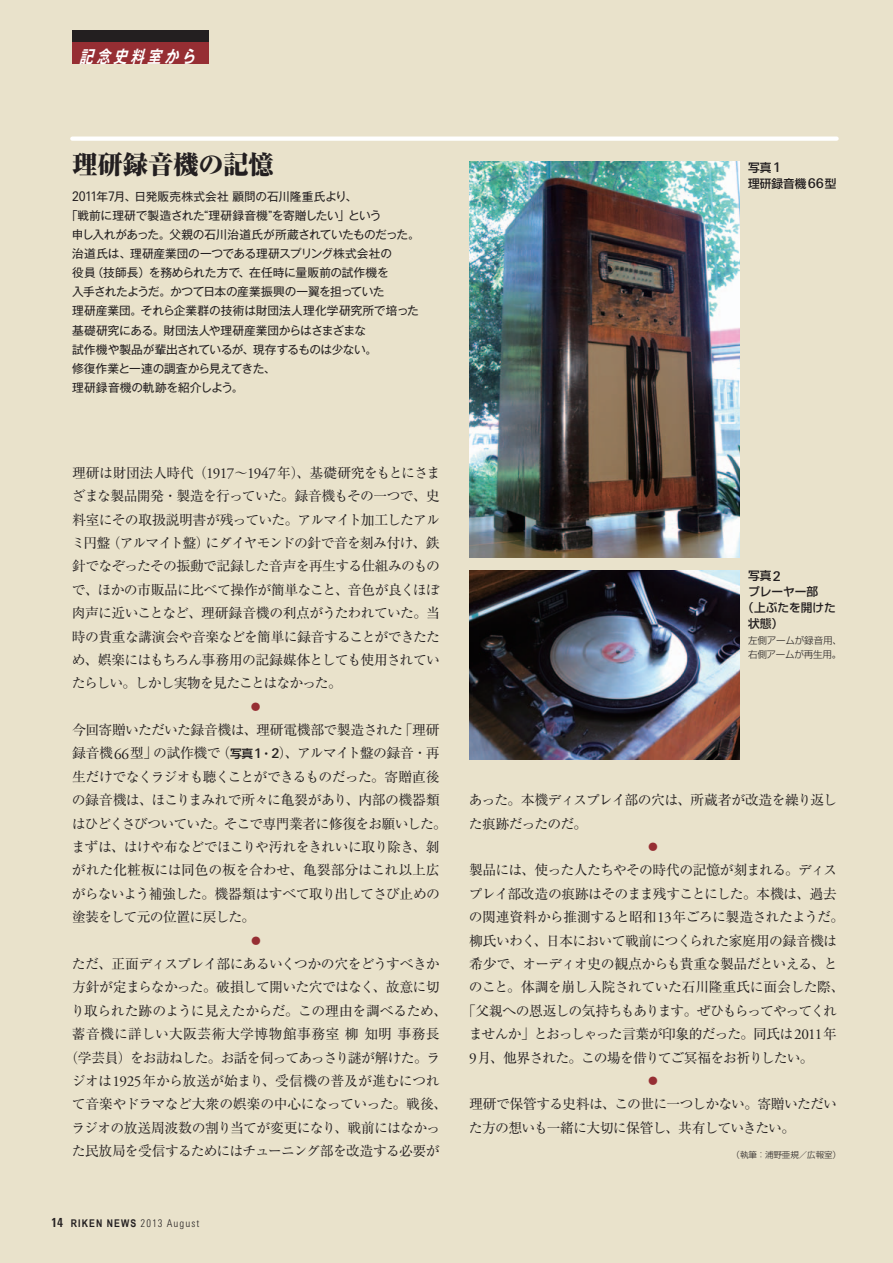
<style>
.page{position:relative;width:893px;height:1263px;background:#e9e2cb}
.page>*{position:absolute;margin:0;border:0;box-sizing:border-box;transform-origin:0 0}
.t1{font:800 expanded 25.5px "Ryumin Pr 6";letter-spacing:-.01em;color:#231f20}
.t2{font:italic 700 16.95px "Gothic MB101 Pr 5 De";color:#fff;scale:.8 1}
.t3{font:13.8px/23.4px "Ryumin Pr 6";letter-spacing:-.045em;color:#231f20}
.t4{font:13.8px "Ryumin Pr 6";letter-spacing:-.07em;color:#231f20}
.t5{font:13.8px "Ryumin Pr 6";letter-spacing:-.065em;color:#231f20}
.t6{font:13.8px "Ryumin Pr 6";color:#962e33}
.t7{font:11.7px "Gothic MB101 Pr 5";letter-spacing:-.015em;color:#231f20}
.t8{font:11.7px "Gothic MB101 Pr 5";letter-spacing:-.04em;color:#231f20}
.t9{font:500 11.7px/15.9px "Shin Go Pr 6";color:#231f20}
.t10{font:11.7px "Gothic MB101 Pr 5";letter-spacing:-.05em;color:#231f20}
.t11{font:11.7px "Gothic MB101 Pr 5";letter-spacing:.01em;color:#231f20}
.t12{font:300 condensed 10.65px "Linotype Univers";letter-spacing:.1em;color:#231f20}
.t13{font:300 9.6px/13.8px "Shin Go Pr 6";letter-spacing:-.02em;color:#231f20}
.t14{font:300 8.55px "Shin Go Pr 6";letter-spacing:-.01em;color:#231f20}
.s1{font-family:"Linotype Univers Basic";font-size:13.2px}
.s2{font-family:"Adobe Garamond Pro";font-size:15.15px}
.s3{font-family:"Shin Go Pr 6";font-weight:500;font-size:11.7px}
.s4{font-family:"Linotype Univers Basic";font-weight:500;font-size:13.35px}
.s5{font-weight:700;font-size:12.75px}
.s6{font-family:"Arial Narrow";font-weight:700;font-stretch:normal}
.s7{font-family:"Linotype Univers Basic";font-size:13.35px}
</style>
<div class="page">
<div style="left:72px;top:136px;width:765px;height:5px;background:#fff"></div>
<img style="left:469px;top:162px;width:271px;height:395px">
<img style="left:469px;top:570px;width:271px;height:189px">
<div style="left:72px;top:30px;width:136px;height:13px;background:#231f20"></div>
<div style="left:72px;top:43px;width:136px;height:21px;background:#962e33"></div>
<p class="t2" style="left:79px;top:43px;width:155px">記念史料室から</p>
<h1 class="t1" style="left:72px;top:145px;width:203px">理研録音機の記憶</h1>
<p class="t11" style="left:72px;top:186px;width:286px"><span class="s1">2011</span>年<span class="s1">7</span>月、日発販売株式会社顧問の石川隆重氏より、</p>
<p class="t7" style="left:66px;top:206px;width:317px">「戦前に理研で製造された“理研録音機”を寄贈したい」という</p>
<p class="t8" style="left:72px;top:225px;width:349px">申し入れがあった。父親の石川治道氏が所蔵されていたものだった。</p>
<p class="t7" style="left:72px;top:244px;width:321px">治道氏は、理研産業団の一つである理研スプリング株式会社の</p>
<p class="t7" style="left:72px;top:263px;width:318px">役員（技師長）を務められた方で、在任時に量販前の試作機を</p>
<p class="t10" style="left:72px;top:282px;width:314px">入手されたようだ。かつて日本の産業振興の一翼を担っていた</p>
<p class="t7" style="left:72px;top:301px;width:348px">理研産業団。それら企業群の技術は財団法人理化学研究所で培った</p>
<p class="t7" style="left:72px;top:320px;width:296px">基礎研究にある。財団法人や理研産業団からはさまざまな</p>
<p class="t7" style="left:72px;top:339px;width:307px">試作機や製品が輩出されているが、現存するものは少ない。</p>
<p class="t7" style="left:72px;top:359px;width:205px">修復作業と一連の調査から見えてきた、</p>
<p class="t7" style="left:72px;top:378px;width:173px">理研録音機の軌跡を紹介しよう。</p>
<p class="t3" style="left:71px;top:460px;width:371px;text-align:justify">理研は財団法人時代（<span class="s2">1917</span>～<span class="s2">1947</span>年）、基礎研究をもとにさまざまな製品開発・製造を行っていた。録音機もその一つで、史料室にその取扱説明書が残っていた。アルマイト加工したアルミ円盤（アルマイト盤）にダイヤモンドの針で音を刻み付け、鉄針でなぞったその振動で記録した音声を再生する仕組みのもので、ほかの市販品に比べて操作が簡単なこと、音色が良くほぼ肉声に近いことなど、理研録音機の利点がうたわれていた。当時の貴重な講演会や音楽などを簡単に録音することができたため、娯楽にはもちろん事務用の記録媒体としても使用されていたらしい。しかし実物を見たことはなかった。</p>
<p class="t6" style="left:249px;top:696px;width:15px">●</p>
<p class="t3" style="left:72px;top:717px;width:377px">今回寄贈いただいた録音機は、理研電機部で製造された「理研録音機<span class="s2">66</span>型」の試作機で（<span class="s3">写真</span><span class="s4">1</span><span class="s3">・</span><span class="s4">2</span>）、アルマイト盤の録音・再生だけでなくラジオも聴くことができるものだった。寄贈直後の録音機は、ほこりまみれで所々に亀裂があり、内部の機器類はひどくさびついていた。そこで専門業者に修復をお願いした。まずは、はけや布などでほこりや汚れをきれいに取り除き、剝がれた化粧板には同色の板を合わせ、亀裂部分はこれ以上広がらないよう補強した。機器類はすべて取り出してさび止めの塗装をして元の位置に戻した。</p>
<p class="t6" style="left:249px;top:929px;width:15px">●</p>
<p class="t3" style="left:65px;top:951px;width:384px;text-align:center">ただ、正面ディスプレイ部にあるいくつかの穴をどうすべきか方針が定まらなかった。破損して開いた穴ではなく、故意に切り取られた跡のように見えたからだ。この理由を調べるため、蓄音機に詳しい大阪芸術大学博物館事務室柳知明事務長（学芸員）をお訪ねした。お話を伺ってあっさり謎が解けた。ラジオは<span class="s2">1925</span>年から放送が始まり、受信機の普及が進むにつれて音楽やドラマなど大衆の娯楽の中心になっていった。戦後、ラジオの放送周波数の割り当てが変更になり、戦前にはなかった民放局を受信するためにはチューニング部を改造する必要が</p>
<p class="t12" style="left:51px;top:1217px;width:150px"><span class="s5">14</span> <span class="s6">RIKEN NEWS</span> 2013 August</p>
<p class="t9" style="left:748px;top:159px;width:90px">写真<span class="s7">1<br></span>理研録音機<span class="s7">66</span>型</p>
<p class="t9" style="left:748px;top:567px;width:34px">写真<span class="s7">2</span></p>
<p class="t9" style="left:748px;top:583px;width:72px">プレーヤー部</p>
<p class="t9" style="left:742px;top:599px;width:95px">（上ぶたを開けた</p>
<p class="t9" style="left:748px;top:615px;width:37px">状態）</p>
<p class="t13" style="left:748px;top:633px;width:95px">左側アームが録音用、右側アームが再生用。</p>
<p class="t3" style="left:469px;top:788px;width:370px">あった。本機ディスプレイ部の穴は、所蔵者が改造を繰り返した痕跡だったのだ。</p>
<p class="t6" style="left:646px;top:836px;width:15px">●</p>
<p class="t3" style="left:469px;top:858px;width:370px">製品には、使った人たちやその時代の記憶が刻まれる。ディス</p>
<p class="t3" style="left:469px;top:881px;width:370px">プレイ部改造の痕跡はそのまま残すことにした。本機は、過去</p>
<p class="t3" style="left:469px;top:904px;width:377px">の関連資料から推測すると昭和<span class="s2">13</span>年ごろに製造されたようだ。</p>
<p class="t3" style="left:469px;top:928px;width:369px">柳氏いわく、日本において戦前につくられた家庭用の録音機は</p>
<p class="t3" style="left:469px;top:951px;width:370px">希少で、オーディオ史の観点からも貴重な製品だといえる、と</p>
<p class="t3" style="left:469px;top:975px;width:377px">のこと。体調を崩し入院されていた石川隆重氏に面会した際、</p>
<p class="t4" style="left:462px;top:1000px;width:376px">「父親への恩返しの気持ちもあります。ぜひもらってやってくれ</p>
<p class="t3" style="left:469px;top:1021px;width:370px">ませんか」とおっしゃった言葉が印象的だった。同氏は<span class="s2">2011</span>年</p>
<p class="t5" style="left:469px;top:1046px;width:346px"><span class="s2">9</span>月、他界された。この場を借りてご冥福をお祈りしたい。</p>
<p class="t6" style="left:646px;top:1070px;width:15px">●</p>
<p class="t3" style="left:469px;top:1092px;width:370px">理研で保管する史料は、この世に一つしかない。寄贈いただいた方の想いも一緒に大切に保管し、共有していきたい。</p>
<p class="t14" style="left:732px;top:1147px;width:111px">（執筆：浦野亜規／広報室）</p>
</div>
